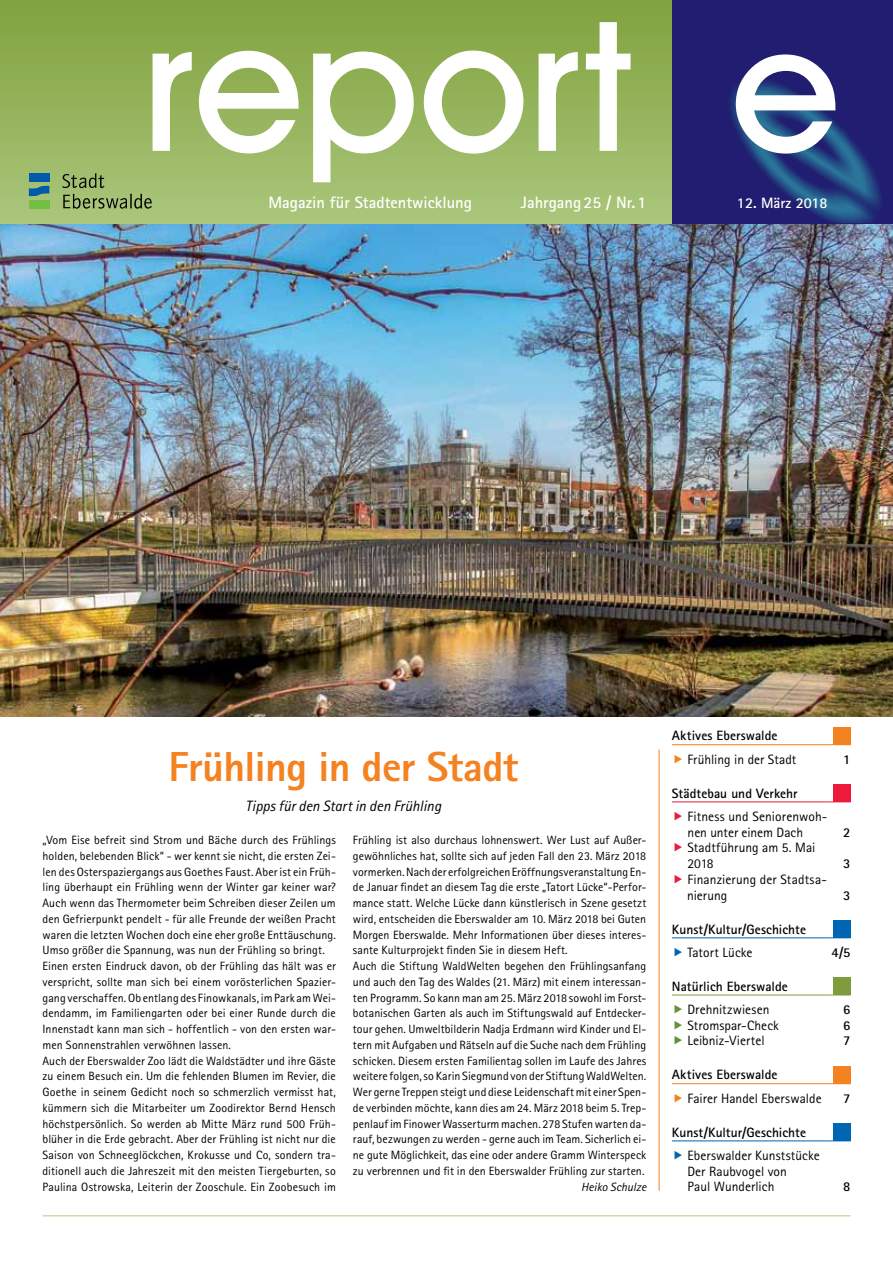
<style>
.page{position:relative;width:893px;height:1263px;background:#fff}
.page>*{position:absolute;margin:0;border:0;box-sizing:border-box;transform-origin:0 0}
.t1{font:700 42px "Rotis Sans Serif AT Extra";letter-spacing:-.015em;color:#f58220}
.t2{font:700 16.5px "Rotis Sans Serif AT";color:#fff}
.t3{font:italic 15px "Rotis Sans Serif AT";letter-spacing:-.005em;color:#000}
.t4{font:700 15px "Rotis Sans Serif AT";color:#fff}
.t5{font:13.5px/15.8px "Rotis Sans Serif AT";letter-spacing:.005em;color:#000}
.t6{font:700 13.5px/15.8px "Rotis Sans Serif AT";letter-spacing:.005em;color:#000;text-align:justify}
.t7{font:12px/15.8px "Rotis Sans Serif AT";letter-spacing:.005em;color:#000}
.t8{font:italic 12px "Rotis Sans Serif AT";color:#000}
</style>
<div class="page">
<hr style="left:43px;top:1215px;width:807px;height:1px;background:#aecb7e">
<hr style="left:659px;top:750px;width:1px;height:441px;background:#f58220">
<hr style="left:672px;top:937px;width:157px;height:1px;background:#0066b3">
<svg style="left:829px;top:937px;width:21px;height:1px"></svg>
<hr style="left:672px;top:1140px;width:157px;height:1px;background:#0066b3">
<svg style="left:829px;top:1140px;width:21px;height:1px"></svg>
<hr style="left:672px;top:801px;width:157px;height:1px;background:#ed1a3b">
<svg style="left:829px;top:801px;width:21px;height:1px"></svg>
<hr style="left:672px;top:744px;width:157px;height:1px;background:#f58220">
<svg style="left:829px;top:744px;width:21px;height:1px"></svg>
<hr style="left:672px;top:1083px;width:157px;height:1px;background:#f58220">
<svg style="left:829px;top:1083px;width:21px;height:1px"></svg>
<hr style="left:672px;top:995px;width:157px;height:1px;background:#7f9c3c">
<svg style="left:829px;top:995px;width:21px;height:1px"></svg>
<div style="left:833px;top:727px;width:17px;height:17px;background:#f58220"></div>
<div style="left:833px;top:784px;width:17px;height:17px;background:#ed1a3b"></div>
<div style="left:833px;top:920px;width:17px;height:17px;background:#0066b3"></div>
<div style="left:833px;top:978px;width:17px;height:17px;background:#7f9c3c"></div>
<div style="left:833px;top:1066px;width:17px;height:17px;background:#f58220"></div>
<div style="left:833px;top:1123px;width:17px;height:17px;background:#0066b3"></div>
<img style="left:0;top:223px;width:893px;height:493px">
<div style="left:0;top:0;width:893px;height:223px;background:linear-gradient(to bottom,#81a23f,#abc67c)"></div>
<svg style="left:153px;top:52px;width:39px;height:99px"></svg>
<svg style="left:199px;top:51px;width:100px;height:102px"></svg>
<svg style="left:313px;top:52px;width:101px;height:130px"></svg>
<svg style="left:424px;top:51px;width:99px;height:103px"></svg>
<svg style="left:539px;top:52px;width:39px;height:99px"></svg>
<svg style="left:586px;top:22px;width:45px;height:129px"></svg>
<div style="left:672px;top:0;width:221px;height:223px;background:#211d70"></div>
<img style="left:730px;top:87px;width:152px;height:136px">
<svg style="left:736px;top:54px;width:99px;height:100px"></svg>
<svg style="left:63px;top:194px;width:89px;height:15px"></svg>
<svg style="left:62px;top:173px;width:42px;height:15px"></svg>
<div style="left:29px;top:174px;width:20px;height:8px;background:#005baa"></div>
<svg style="left:29px;top:186px;width:20px;height:10px"></svg>
<div style="left:29px;top:200px;width:20px;height:8px;background:#72bf44"></div>
<h2 class="t2" style="left:269px;top:192px;width:205px">Magazin für Stadtentwicklung</h2>
<h2 class="t2" style="left:521px;top:192px;width:127px">Jahrgang25 / Nr.1</h2>
<p class="t4" style="left:737px;top:194px;width:92px">12. März 2018</p>
<h2 class="t2" style="left:224px;top:192px;width:284px">Magazin für das Stadtzentrum Eberswalde</h2>
<h2 class="t2" style="left:592px;top:192px;width:10px">0</h2>
<h2 class="t2" style="left:637px;top:192px;width:10px">2</h2>
<p class="t4" style="left:774px;top:194px;width:77px">6. Mai 2013</p>
<h1 class="t1" style="left:168px;top:740px;width:351px">Frühling in der Stadt</h1>
<p class="t3" style="left:246px;top:797px;width:197px">Tipps für den Start in den Frühling</p>
<p class="t7" style="left:43px;top:832px;width:295px">„Vom Eise befreit sind Strom und Bäche durch des Frühlings holden, belebenden Blick“ - wer kennt sie nicht, die ersten Zei&shy;len des Osterspaziergangs aus Goethes Faust. Aber ist ein Früh&shy;ling überhaupt ein Frühling wenn der Winter gar keiner war?<br>Auch wenn das Thermometer beim Schreiben dieser Zeilen um den Gefrierpunkt pendelt - für alle Freunde der weißen Pracht waren die letzten Wochen doch eine eher große Enttäuschung.<br>Umso größer die Spannung, was nun der Frühling so bringt.<br>Einen ersten Eindruck davon, ob der Frühling das hält was er verspricht, sollte man sich bei einem vorösterlichen Spazier&shy;gang verschaffen. Ob entlang des Finowkanals, im Park am Wei&shy;dendamm, im Familiengarten oder bei einer Runde durch die Innenstadt kann man sich - hoffentlich - von den ersten war&shy;men Sonnenstrahlen verwöhnen lassen.<br>Auch der Eberswalder Zoo lädt die Waldstädter und ihre Gäste zu einem Besuch ein. Um die fehlenden Blumen im Revier, die Goethe in seinem Gedicht noch so schmerzlich vermisst hat, kümmern sich die Mitarbeiter um Zoodirektor Bernd Hensch höchstpersönlich. So werden ab Mitte März rund 500 Früh&shy;blüher in die Erde gebracht. Aber der Frühling ist nicht nur die Saison von Schneeglöckchen, Krokusse und Co, sondern tra&shy;ditionell auch die Jahreszeit mit den meisten Tiergeburten, so Paulina Ostrowska, Leiterin der Zooschule. Ein Zoobesuch im</p>
<p class="t7" style="left:353px;top:832px;width:295px">Frühling ist also durchaus lohnenswert. Wer Lust auf Außer&shy;gewöhnliches hat, sollte sich auf jeden Fall den 23. März 2018 vormerken. Nach der erfolgreichen Eröffnungsveranstaltung En&shy;de Januar findet an diesem Tag die erste „Tatort Lücke“-Perfor&shy;mance statt. Welche Lücke dann künstlerisch in Szene gesetzt wird, entscheiden die Eberswalder am 10. März 2018 bei Guten Morgen Eberswalde. Mehr Informationen über dieses interes&shy;sante Kulturprojekt finden Sie in diesem Heft.<br>Auch die Stiftung WaldWelten begehen den Frühlingsanfang und auch den Tag des Waldes (21. März) mit einem interessan&shy;ten Programm. So kann man am 25. März 2018 sowohl im Forst&shy;botanischen Garten als auch im Stiftungswald auf Entdecker&shy;tour gehen. Umweltbilderin Nadja Erdmann wird Kinder und El&shy;tern mit Aufgaben und Rätseln auf die Suche nach dem Frühling schicken. Diesem ersten Familientag sollen im Laufe des Jahres weitere folgen, so Karin Siegmund von der Stiftung WaldWelten.<br>Wer gerne Treppen steigt und diese Leidenschaft mit einer Spen&shy;de verbinden möchte, kann dies am 24. März 2018 beim 5. Trep&shy;penlauf im Finower Wasserturm machen. 278 Stufen warten da&shy;rauf, bezwungen zu werden - gerne auch im Team. Sicherlich ei&shy;ne gute Möglichkeit, das eine oder andere Gramm Winterspeck zu verbrennen und fit in den Eberswalder Frühling zur starten.</p>
<p class="t8" style="left:581px;top:1179px;width:67px">Heiko Schulze</p>
<p class="t6" style="left:672px;top:728px;width:107px">Aktives Eberswalde</p>
<p class="t5" style="left:687px;top:751px;width:111px">Frühling in der Stadt</p>
<p class="t6" style="left:843px;top:751px;width:9px">1</p>
<p class="t6" style="left:672px;top:785px;width:127px">Städtebau und Verkehr</p>
<p class="t5" style="left:687px;top:808px;width:142px">Fitness und Seniorenwoh&shy;nen unter einem Dach<br>Stadtführung am 5. Mai<br>2018<br>Finanzierung der Stadtsa&shy;nierung</p>
<p class="t6" style="left:843px;top:824px;width:9px">2</p>
<p class="t6" style="left:843px;top:855px;width:9px">3</p>
<p class="t6" style="left:843px;top:887px;width:9px">3</p>
<p class="t6" style="left:672px;top:921px;width:136px">Kunst/Kultur/Geschichte</p>
<p class="t5" style="left:687px;top:944px;width:67px">Tatort Lücke</p>
<p class="t6" style="left:832px;top:944px;width:20px">4/5</p>
<p class="t6" style="left:672px;top:978px;width:118px">Natürlich Eberswalde</p>
<p class="t5" style="left:687px;top:1001px;width:93px">Drehnitzwiesen<br>Stromspar-Check<br>Leibniz-Viertel</p>
<p class="t6" style="left:843px;top:1001px;width:9px">6<br>6<br>7</p>
<p class="t6" style="left:672px;top:1067px;width:107px">Aktives Eberswalde</p>
<p class="t5" style="left:687px;top:1090px;width:136px">Fairer Handel Eberswalde</p>
<p class="t6" style="left:843px;top:1090px;width:9px">7</p>
<p class="t6" style="left:672px;top:1124px;width:136px">Kunst/Kultur/Geschichte</p>
<p class="t5" style="left:687px;top:1147px;width:134px">Eberswalder Kunststücke<br>Der Raubvogel von<br>Paul Wunderlich</p>
<p class="t6" style="left:843px;top:1178px;width:9px">8</p>
</div>
